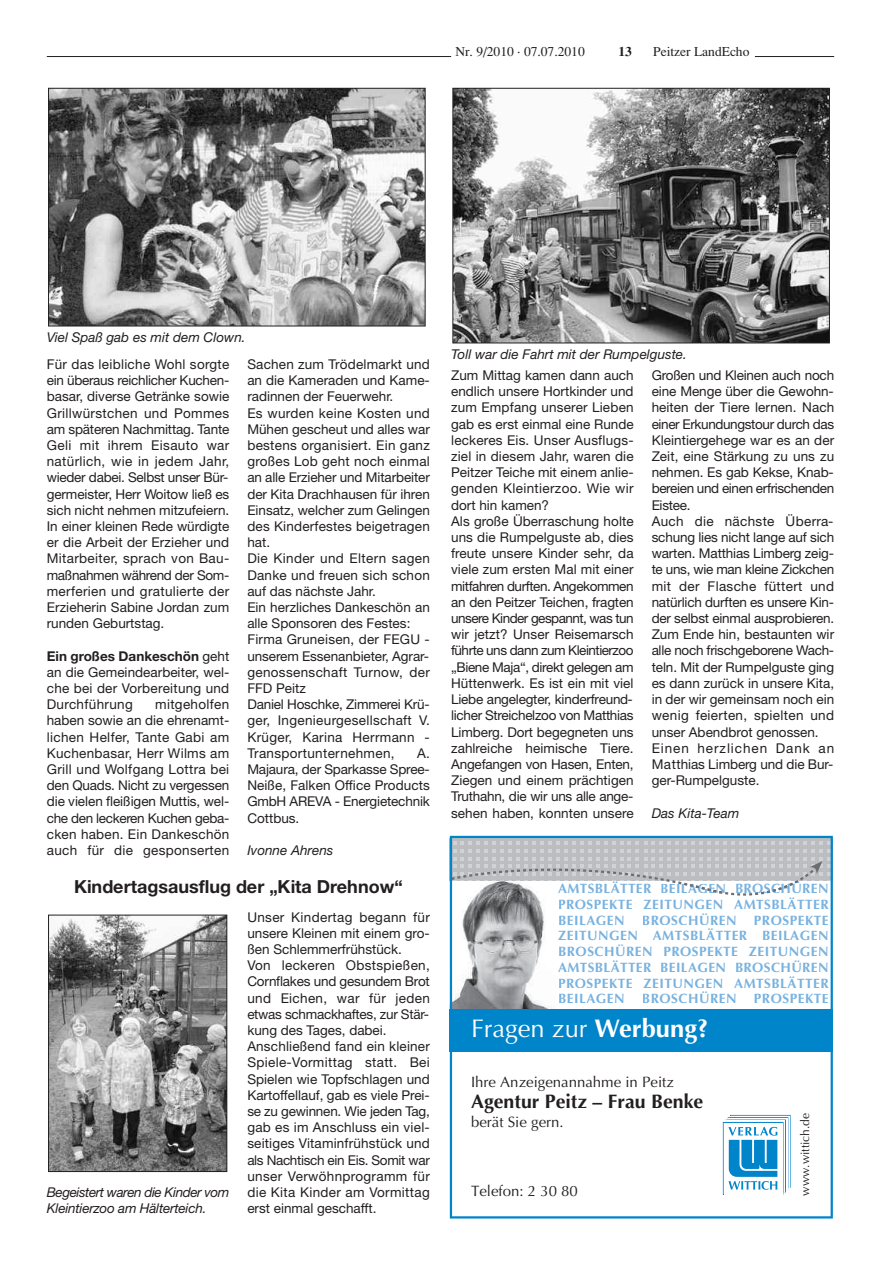
<style>
.page{position:relative;width:881px;height:1263px;background:#fff}
.page>*{position:absolute;margin:0;border:0;box-sizing:border-box;transform-origin:0 0}
.t1{font:25.5px "Optima";color:#fff}
.t2{font:700 19.5px "Optima";color:#231f20}
.t3{font:700 18px "Helvetica Neue LT";color:#231f20}
.t4{font:15px "Optima";color:#231f20}
.t5{font:13.5px/16.2px "Helvetica Neue LT";color:#231f20;text-align:justify}
.t6{font:700 13.5px/15.8px "Optima";letter-spacing:.04em;color:#78b2e0;text-align:justify}
.t7{font:italic 13.5px "Helvetica Neue LT";color:#231f20}
.t8{font:italic 13.5px/16.2px "Helvetica Neue LT";letter-spacing:-.02em;color:#231f20}
.t9{font:13.5px "T Accents";color:#231f20}
.t10{font:700 13.5px "T Accents";color:#231f20}
.t11{font:12px "Optima";color:#231f20}
.s1{font-weight:700}
</style>
<div class="page">
<hr style="left:754px;top:56px;width:79px;height:1px;background:#231f20">
<hr style="left:47px;top:56px;width:404px;height:1px;background:#231f20">
<img style="left:50px;top:90px;width:373px;height:234px">
<div style="left:48px;top:88px;width:377px;height:238px;border:1px solid #231f20"></div>
<img style="left:454px;top:90px;width:373px;height:251px">
<div style="left:452px;top:88px;width:377px;height:255px;border:1px solid #231f20"></div>
<img style="left:50px;top:917px;width:175px;height:253px">
<div style="left:48px;top:915px;width:179px;height:257px;border:1px solid #231f20"></div>
<svg style="left:449px;top:836px;width:383px;height:382px"></svg>
<svg style="left:451px;top:841px;width:379px;height:55px"></svg>
<div style="left:449px;top:1009px;width:383px;height:43px;background:#0084ca"></div>
<svg style="left:722px;top:1115px;width:68px;height:80px"></svg>
<p class="t9" style="left:455px;top:44px;width:131px">Nr. 9/2010 · 07.07.2010</p>
<p class="t10" style="left:618px;top:44px;width:15px">13</p>
<p class="t9" style="left:653px;top:44px;width:98px">Peitzer LandEcho</p>
<p class="t7" style="left:47px;top:333px;width:200px">Viel Spaß gab es mit dem Clown.</p>
<p class="t5" style="left:247px;top:357px;width:184px;text-align:left">Sachen zum Trödelmarkt und an die Kameraden und Kame&shy;radinnen der Feuerwehr.<br>Es wurden keine Kosten und<br>Mühen gescheut und alles war bestens organisiert. Ein ganz großes Lob geht noch einmal an alle Erzieher und Mitarbeiter der Kita Drachhausen für ihren<br>Einsatz, welcher zum Gelingen des Kinderfestes beigetragen hat.<br>Die Kinder und Eltern sagen<br>Danke und freuen sich schon auf das nächste Jahr.<br>Ein herzliches Dankeschön an alle Sponsoren des Festes:<br>Firma Gruneisen, der FEGU - unserem Essenanbieter, Agrar&shy;genossenschaft Turnow, der<br>FFD Peitz<br>Daniel Hoschke, Zimmerei Krü&shy;ger, Ingenieurgesellschaft V.<br>Krüger, Karina Herrmann -<br>Transportunternehmen,</p>
<p class="t5" style="left:47px;top:357px;width:184px">Für das leibliche Wohl sorgte ein überaus reichlicher Kuchen&shy;basar, diverse Getränke sowie Grillwürstchen und Pommes am späteren Nachmittag. Tante Geli mit ihrem Eisauto war natürlich, wie in jedem Jahr, wieder dabei. Selbst unser Bür&shy;germeister, Herr Woitow ließ es sich nicht nehmen mitzufeiern.<br>In einer kleinen Rede würdigte er die Arbeit der Erzieher und Mitarbeiter, sprach von Bau&shy;maßnahmen während der Som&shy;merferien und gratulierte der Erzieherin Sabine Jordan zum runden Geburtstag.</p>
<p class="t5" style="left:47px;top:649px;width:184px"><span class="s1">Ein großes Dankeschön</span> geht an die Gemeindearbeiter, wel&shy;che bei der Vorbereitung und Durchführung</p>
<p class="t5" style="left:47px;top:697px;width:184px;text-indent:108px">mitgeholfen haben sowie an die ehrenamt&shy;lichen Helfer, Tante Gabi am Kuchenbasar, Herr Wilms am Grill und Wolfgang Lottra bei den Quads. Nicht zu vergessen die vielen fleißigen Muttis, wel&shy;che den leckeren Kuchen geba&shy;cken haben. Ein Dankeschön auch für die gesponserten</p>
<p class="t5" style="left:247px;top:746px;width:184px;text-indent:170px">A.<br>Majaura, der Sparkasse Spree-Neiße, Falken Office Products GmbH AREVA - Energietechnik Cottbus.</p>
<p class="t7" style="left:247px;top:845px;width:88px">Ivonne Ahrens</p>
<h3 class="t3" style="left:74px;top:880px;width:330px">Kindertagsausflug der „Kita Drehnow“</h3>
<p class="t8" style="left:47px;top:1185px;width:184px">Begeistert waren die Kinder vom<br>Kleintierzoo am Hälterteich.</p>
<p class="t5" style="left:247px;top:910px;width:184px;text-align:left">Unser Kindertag begann für unsere Kleinen mit einem gro&shy;ßen Schlemmerfrühstück.<br>Von leckeren Obstspießen,<br>Cornflakes und gesundem Brot und Eichen, war für jeden etwas schmackhaftes, zur Stär&shy;kung des Tages, dabei.<br>Anschließend fand ein kleiner<br>Spiele-Vormittag statt. Bei<br>Spielen wie Topfschlagen und<br>Kartoffellauf, gab es viele Prei&shy;se zu gewinnen. Wie jeden Tag, gab es im Anschluss ein viel&shy;seitiges Vitaminfrühstück und als Nachtisch ein Eis. Somit war unser Verwöhnprogramm für die Kita Kinder am Vormittag erst einmal geschafft.</p>
<p class="t7" style="left:451px;top:350px;width:237px">Toll war die Fahrt mit der Rumpelguste.</p>
<p class="t5" style="left:451px;top:368px;width:184px;text-align:left">Zum Mittag kamen dann auch endlich unsere Hortkinder und zum Empfang unserer Lieben gab es erst einmal eine Runde leckeres Eis. Unser Ausflugs&shy;ziel in diesem Jahr, waren die<br>Peitzer Teiche mit einem anlie&shy;genden Kleintierzoo. Wie wir dort hin kamen?<br>Als große Überraschung holte uns die Rumpelguste ab, dies freute unsere Kinder sehr, da viele zum ersten Mal mit einer mitfahren durften. Angekommen an den Peitzer Teichen, fragten unsere Kinder gespannt, was tun wir jetzt? Unser Reisemarsch führte uns dann zum Kleintierzoo „Biene Maja“, direkt gelegen am<br>Hüttenwerk. Es ist ein mit viel<br>Liebe angelegter, kinderfreund&shy;licher Streichelzoo von Matthias<br>Limberg. Dort begegneten uns zahlreiche heimische Tiere.<br>Angefangen von Hasen, Enten,<br>Ziegen und einem prächtigen<br>Truthahn, die wir uns alle ange&shy;sehen haben, konnten unsere</p>
<p class="t5" style="left:651px;top:368px;width:184px;text-align:left">Großen und Kleinen auch noch eine Menge über die Gewohn&shy;heiten der Tiere lernen. Nach einer Erkundungstour durch das<br>Kleintiergehege war es an der<br>Zeit, eine Stärkung zu uns zu nehmen. Es gab Kekse, Knab&shy;bereien und einen erfrischenden<br>Eistee.<br>Auch die nächste Überra&shy;schung lies nicht lange auf sich warten. Matthias Limberg zeig&shy;te uns, wie man kleine Zickchen mit der Flasche füttert und natürlich durften es unsere Kin&shy;der selbst einmal ausprobieren.<br>Zum Ende hin, bestaunten wir alle noch frischgeborene Wach&shy;teln. Mit der Rumpelguste ging es dann zurück in unsere Kita, in der wir gemeinsam noch ein wenig feierten, spielten und unser Abendbrot genossen.<br>Einen herzlichen Dank an<br>Matthias Limberg und die Bur&shy;ger-Rumpelguste.</p>
<p class="t7" style="left:651px;top:808px;width:89px">Das Kita-Team</p>
<p class="t6" style="left:558px;top:881px;width:272px">AMTSBLÄTTER BEILAGEN BROSCHÜREN PROSPEKTE ZEITUNGEN AMTSBLÄTTER BEILAGEN</p>
<p class="t6" style="left:641px;top:912px;width:96px">BROSCHÜREN</p>
<p class="t6" style="left:558px;top:912px;width:272px;text-indent:196px">PROSPEKTE ZEITUNGEN AMTSBLÄTTER BEILAGEN BROSCHÜREN PROSPEKTE ZEITUNGEN AMTSBLÄTTER BEILAGEN BROSCHÜREN PROSPEKTE ZEITUNGEN AMTSBLÄTTER BEILAGEN</p>
<p class="t6" style="left:641px;top:991px;width:96px">BROSCHÜREN</p>
<p class="t6" style="left:753px;top:991px;width:76px">PROSPEKTE</p>
<h1 class="t1" style="left:471px;top:1018px;width:239px">Fragen zur <span class="s1">Werbung?</span></h1>
<p class="t4" style="left:471px;top:1076px;width:204px">Ihre Anzeigenannahme in Peitz</p>
<h2 class="t2" style="left:471px;top:1090px;width:233px">Agentur Peitz – Frau Benke</h2>
<p class="t4" style="left:471px;top:1116px;width:94px">berät Sie gern.</p>
<p class="t4" style="left:471px;top:1185px;width:108px">Telefon: 2 30 80</p>
<p class="t11" style="left:799px;top:1195px;width:84px;rotate:-90deg">www.wittich.de</p>
</div>
